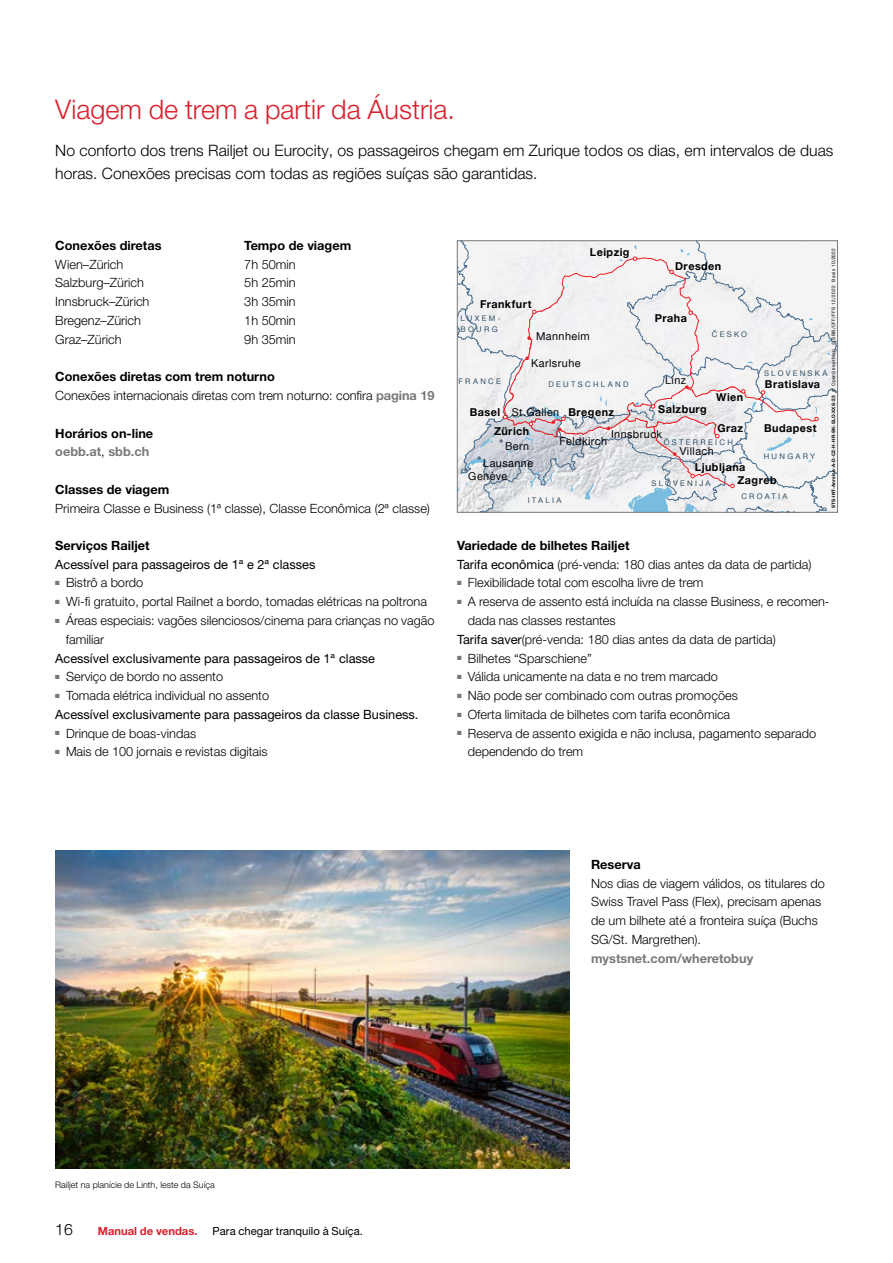
<style>
.page{position:relative;width:893px;height:1263px;background:#fff}
.page>*{position:absolute;margin:0;border:0;box-sizing:border-box;transform-origin:0 0}
.t1{font:300 27px "Helvetica Neue LT Pro";color:#da202c}
.t2{font:300 15.75px/22.5px "Helvetica Neue LT Pro";color:#000}
.t3{font:300 12.75px/18.8px "Helvetica Neue LT Pro";color:#000}
.t4{font:12.75px/18.8px "Helvetica Neue LT Pro";color:#000}
.t5{font:700 12.75px/18.8px "Helvetica Neue LT Pro";color:#000}
.t6{font:700 12.75px "Helvetica Neue LT Pro";color:#77787b}
.t7{font:11.25px "Helvetica Neue LT Pro";color:#000}
.t8{font:700 11.25px "Helvetica Neue LT Pro";color:#da202c}
.t9{font:700 10.8px "SBB Web";letter-spacing:.04em;color:#000}
.t10{font:10.8px "SBB Web";letter-spacing:.04em;color:#000}
.t11{font:300 9px "Helvetica Neue LT Pro";color:#000}
.t12{font:7.8px/10.8px "SBB Web";letter-spacing:.3em;color:#2e4d64}
.t13{font:4.65px "SBB Web";letter-spacing:.075em;color:#000}
.s1{font-weight:700}
.s2{font-weight:700;color:#77787b}
.s3{color:#77787b}
.s4{font-weight:300}
.s5{font-weight:400}
</style>
<div class="page">
<svg style="left:457px;top:243px;width:381px;height:270px"></svg>
<div style="left:457px;top:241px;width:381px;height:271px;border:1px solid #77787b"></div>
<img style="left:55px;top:850px;width:515px;height:319px">
<h1 class="t1" style="left:55px;top:93px;width:401px">Viagem de trem a partir da Áustria.</h1>
<p class="t2" style="left:55px;top:139px;width:780px">No conforto dos trens Railjet ou Eurocity, os passageiros chegam em Zurique todos os dias, em intervalos de duas horas. Conexões precisas com todas as regiões suíças são garantidas.</p>
<p class="t5" style="left:55px;top:236px;width:108px">Conexões diretas</p>
<p class="t5" style="left:244px;top:236px;width:108px">Tempo de viagem</p>
<p class="t3" style="left:55px;top:255px;width:70px">Wien–Zürich</p>
<p class="t3" style="left:244px;top:255px;width:53px">7h 50min</p>
<p class="t3" style="left:55px;top:273px;width:90px">Salzburg–Zürich</p>
<p class="t3" style="left:244px;top:273px;width:53px">5h 25min</p>
<p class="t3" style="left:55px;top:292px;width:96px">Innsbruck–Zürich</p>
<p class="t3" style="left:244px;top:292px;width:53px">3h 35min</p>
<p class="t3" style="left:55px;top:311px;width:87px">Bregenz–Zürich</p>
<p class="t3" style="left:244px;top:311px;width:53px">1h 50min</p>
<p class="t3" style="left:55px;top:330px;width:68px">Graz–Zürich</p>
<p class="t3" style="left:244px;top:330px;width:53px">9h 35min</p>
<p class="t3" style="left:55px;top:367px;width:381px"><span class="s1">Conexões diretas com trem noturno<br></span>Conexões internacionais diretas com trem noturno: confira <span class="s2">pagina 19</span></p>
<p class="t5" style="left:55px;top:423px;width:99px">Horários on-line <span class="s3">oebb.at</span><span class="s4">,</span> <span class="s3">sbb.ch</span></p>
<p class="t5" style="left:55px;top:479px;width:116px">Classes de viagem</p>
<p class="t3" style="left:55px;top:498px;width:376px">Primeira Classe e Business (1ª classe), Classe Econômica (2ª classe)</p>
<p class="t5" style="left:55px;top:536px;width:96px">Serviços Railjet</p>
<p class="t4" style="left:55px;top:554px;width:262px">Acessível para passageiros de 1ª e 2ª classes</p>
<p class="t3" style="left:55px;top:573px;width:89px"><sup>■</sup> Bistrô a bordo</p>
<p class="t3" style="left:55px;top:592px;width:373px"><sup>■</sup> Wi-fi gratuito, portal Railnet a bordo, tomadas elétricas na poltrona</p>
<p class="t3" style="left:66px;top:611px;width:370px;text-indent:-11px"><sup>■</sup> Áreas especiais: vagões silenciosos/cinema para crianças no vagão familiar</p>
<p class="t4" style="left:55px;top:648px;width:321px">Acessível exclusivamente para passageiros de 1ª classe</p>
<p class="t3" style="left:55px;top:667px;width:169px"><sup>■</sup> Serviço de bordo no assento</p>
<p class="t4" style="left:55px;top:686px;width:365px"><sup>■</sup> <span class="s4">Tomada elétrica individual no assento<br></span>Acessível exclusivamente para passageiros da classe Business.</p>
<p class="t3" style="left:55px;top:723px;width:142px"><sup>■</sup> Drinque de boas-vindas</p>
<p class="t3" style="left:55px;top:742px;width:214px"><sup>■</sup> Mais de 100 jornais e revistas digitais</p>
<p class="t13" style="left:830px;top:508px;width:262px;rotate:-90deg"><span class="s1">STS-INT-Anreise-A-D-CZ-H-HR-SK-SLO-XXS-23</span> © OpenStreetMap © SBB/CFF/FFS 12/2022 Basis 10/2022</p>
<p class="t9" style="left:590px;top:244px;width:41px">Leipzig</p>
<p class="t9" style="left:675px;top:258px;width:48px">Dresden</p>
<p class="t9" style="left:480px;top:296px;width:53px">Frankfurt</p>
<p class="t9" style="left:655px;top:310px;width:34px">Praha</p>
<p class="t12" style="left:461px;top:313px;width:42px">LUXEM-<br>BOURG</p>
<p class="t12" style="left:712px;top:328px;width:37px">ČESKO</p>
<p class="t10" style="left:536px;top:328px;width:55px">Mannheim</p>
<p class="t10" style="left:531px;top:355px;width:51px">Karlsruhe</p>
<p class="t12" style="left:764px;top:367px;width:65px">SLOVENSKÁ</p>
<p class="t10" style="left:665px;top:373px;width:22px">Linz</p>
<p class="t9" style="left:658px;top:401px;width:50px">Salzburg</p>
<p class="t10" style="left:680px;top:443px;width:36px">Villach</p>
<p class="t12" style="left:458px;top:376px;width:44px">FRANCE</p>
<p class="t9" style="left:765px;top:377px;width:57px">Bratislava</p>
<p class="t12" style="left:548px;top:378px;width:82px">DEUTSCHLAND</p>
<p class="t9" style="left:716px;top:390px;width:28px">Wien</p>
<p class="t9" style="left:470px;top:404px;width:32px">Basel</p>
<p class="t10" style="left:512px;top:405px;width:104px">St.Gallen <span class="s1">Bregenz</span></p>
<p class="t10" style="left:560px;top:433px;width:49px">Feldkirch</p>
<p class="t10" style="left:505px;top:438px;width:26px">Bern</p>
<p class="t9" style="left:718px;top:420px;width:27px">Graz</p>
<p class="t9" style="left:695px;top:459px;width:52px">Ljubljana</p>
<p class="t9" style="left:764px;top:420px;width:54px">Budapest</p>
<p class="t9" style="left:494px;top:423px;width:37px">Zürich</p>
<p class="t10" style="left:611px;top:426px;width:53px">Innsbruck</p>
<p class="t12" style="left:664px;top:436px;width:71px">ÖSTERREICH</p>
<p class="t12" style="left:651px;top:477px;width:61px">SLOVENIJA</p>
<p class="t12" style="left:764px;top:451px;width:53px">HUNGARY</p>
<p class="t10" style="left:483px;top:455px;width:52px">Lausanne</p>
<p class="t10" style="left:468px;top:469px;width:41px">Genève</p>
<p class="t9" style="left:737px;top:472px;width:41px">Zagreb</p>
<p class="t12" style="left:741px;top:491px;width:48px">CROATIA</p>
<p class="t12" style="left:528px;top:495px;width:35px">ITALIA</p>
<p class="t3" style="left:457px;top:536px;width:356px"><span class="s1">Variedade de bilhetes Railjet<br></span><span class="s5">Tarifa econômica</span> (pré-venda: 180 dias antes da data de partida)</p>
<p class="t3" style="left:457px;top:573px;width:248px"><sup>■</sup> Flexibilidade total com escolha livre de trem</p>
<p class="t3" style="left:457px;top:592px;width:374px"><sup>■</sup> A reserva de assento está incluída na classe Business, e recomen-</p>
<p class="t3" style="left:468px;top:611px;width:149px">dada nas classes restantes</p>
<p class="t3" style="left:457px;top:630px;width:320px"><span class="s5">Tarifa saver</span>(pré-venda: 180 dias antes da data de partida)</p>
<p class="t3" style="left:457px;top:648px;width:136px"><sup>■</sup> Bilhetes “Sparschiene”</p>
<p class="t3" style="left:457px;top:667px;width:262px"><sup>■</sup> Válida unicamente na data e no trem marcado</p>
<p class="t3" style="left:457px;top:686px;width:282px"><sup>■</sup> Não pode ser combinado com outras promoções</p>
<p class="t3" style="left:457px;top:704px;width:275px"><sup>■</sup> Oferta limitada de bilhetes com tarifa econômica</p>
<p class="t3" style="left:468px;top:723px;width:350px;text-indent:-11px"><sup>■</sup> Reserva de assento exigida e não inclusa, pagamento separado dependendo do trem</p>
<p class="t5" style="left:591px;top:854px;width:51px">Reserva</p>
<p class="t3" style="left:591px;top:873px;width:235px">Nos dias de viagem válidos, os titulares do Swiss Travel Pass (Flex), precisam apenas de um bilhete até a fronteira suíça (Buchs SG/St. Margrethen).</p>
<p class="t6" style="left:591px;top:950px;width:164px">mystsnet.com/wheretobuy</p>
<p class="t11" style="left:55px;top:1179px;width:161px">Railjet na planície de Linth, leste da Suíça</p>
<p class="t2" style="left:55px;top:1218px;width:19px">16</p>
<p class="t8" style="left:98px;top:1224px;width:101px">Manual de vendas.</p>
<p class="t7" style="left:213px;top:1224px;width:152px">Para chegar tranquilo à Suíça.</p>
</div>
